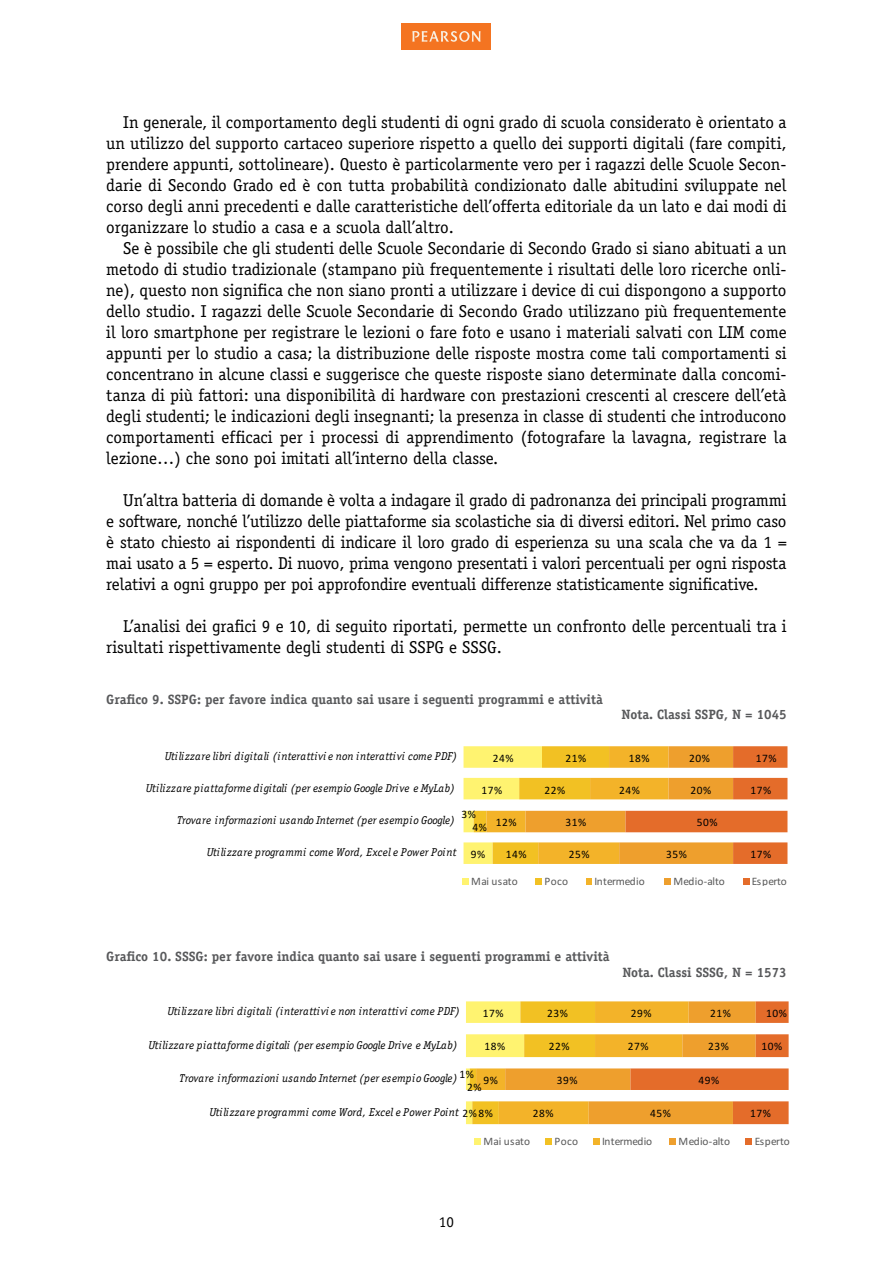
<style>
.page{position:relative;width:893px;height:1263px;background:#fff}
.page>*{position:absolute;margin:0;border:0;box-sizing:border-box;transform-origin:0 0}
.t1{font:17.25px/21px "Officina Serif";color:#000;text-align:justify}
.t2{font:15px "Officina Serif";color:#000}
.t3{font:700 13.5px "Officina Serif";color:#58595b}
.t4{font:italic 11.4px "Officina Serif";color:#000}
.t5{font:11.4px "Calibri";letter-spacing:.05em;color:#000}
.t6{font:italic 11.4px "Officina Serif";letter-spacing:.02em;color:#000}
.t7{font:11.4px "Calibri";color:#595959}
</style>
<div class="page">
<div style="left:402px;top:23px;width:89px;height:27px;background:#f47421"></div>
<svg style="left:412px;top:31px;width:68px;height:11px"></svg>
<svg style="left:463px;top:746px;width:324px;height:118px"></svg>
<div style="left:462px;top:878px;width:7px;height:6px;background:#fff370"></div>
<svg style="left:536px;top:878px;width:6px;height:6px"></svg>
<svg style="left:586px;top:878px;width:5px;height:6px"></svg>
<svg style="left:665px;top:878px;width:6px;height:6px"></svg>
<svg style="left:743px;top:878px;width:6px;height:6px"></svg>
<svg style="left:466px;top:1001px;width:323px;height:123px"></svg>
<svg style="left:475px;top:1138px;width:6px;height:6px"></svg>
<svg style="left:546px;top:1138px;width:6px;height:6px"></svg>
<svg style="left:594px;top:1138px;width:6px;height:6px"></svg>
<svg style="left:670px;top:1138px;width:6px;height:6px"></svg>
<svg style="left:746px;top:1138px;width:6px;height:6px"></svg>
<p class="t1" style="left:106px;top:112px;width:682px;text-indent:17px">In generale, il comportamento degli studenti di ogni grado di scuola considerato è orientato a un utilizzo del supporto cartaceo superiore rispetto a quello dei supporti digitali (fare compiti, prendere appunti, sottolineare). Questo è particolarmente vero per i ragazzi delle Scuole Secon&shy;darie di Secondo Grado ed è con tutta probabilità condizionato dalle abitudini sviluppate nel corso degli anni precedenti e dalle caratteristiche dell’offerta editoriale da un lato e dai modi di organizzare lo studio a casa e a scuola dall’altro.</p>
<p class="t1" style="left:106px;top:238px;width:682px;text-indent:17px">Se è possibile che gli studenti delle Scuole Secondarie di Secondo Grado si siano abituati a un metodo di studio tradizionale (stampano più frequentemente i risultati delle loro ricerche onli&shy;ne), questo non significa che non siano pronti a utilizzare i device di cui dispongono a supporto dello studio. I ragazzi delle Scuole Secondarie di Secondo Grado utilizzano più frequentemente il loro smartphone per registrare le lezioni o fare foto e usano i materiali salvati con LIM come appunti per lo studio a casa; la distribuzione delle risposte mostra come tali comportamenti si concentrano in alcune classi e suggerisce che queste risposte siano determinate dalla concomi&shy;tanza di più fattori: una disponibilità di hardware con prestazioni crescenti al crescere dell’età degli studenti; le indicazioni degli insegnanti; la presenza in classe di studenti che introducono comportamenti efficaci per i processi di apprendimento (fotografare la lavagna, registrare la lezione…) che sono poi imitati all’interno della classe.</p>
<p class="t1" style="left:106px;top:490px;width:682px;text-indent:17px">Un’altra batteria di domande è volta a indagare il grado di padronanza dei principali programmi e software, nonché l’utilizzo delle piattaforme sia scolastiche sia di diversi editori. Nel primo caso è stato chiesto ai rispondenti di indicare il loro grado di esperienza su una scala che va da 1 = mai usato a 5 = esperto. Di nuovo, prima vengono presentati i valori percentuali per ogni risposta relativi a ogni gruppo per poi approfondire eventuali differenze statisticamente significative.</p>
<p class="t1" style="left:106px;top:616px;width:682px;text-indent:17px">L’analisi dei grafici 9 e 10, di seguito riportati, permette un confronto delle percentuali tra i risultati rispettivamente degli studenti di SSPG e SSSG.</p>
<p class="t3" style="left:106px;top:691px;width:498px">Grafico 9. SSPG: per favore indica quanto sai usare i seguenti programmi e attività</p>
<p class="t3" style="left:622px;top:706px;width:167px">Nota. Classi SSPG, N = 1045</p>
<p class="t4" style="left:165px;top:750px;width:294px">Utilizzare libri digitali (interattivi e non interattivi come PDF)</p>
<p class="t5" style="left:493px;top:750px;width:22px">24%</p>
<p class="t5" style="left:566px;top:750px;width:22px">21%</p>
<p class="t5" style="left:629px;top:750px;width:22px">18%</p>
<p class="t5" style="left:689px;top:750px;width:22px">20%</p>
<p class="t5" style="left:756px;top:750px;width:22px">17%</p>
<p class="t4" style="left:146px;top:782px;width:310px">Utilizzare piattaforme digitali (per esempio Google Drive e MyLab)</p>
<p class="t5" style="left:481px;top:782px;width:22px">17%</p>
<p class="t5" style="left:545px;top:782px;width:22px">22%</p>
<p class="t5" style="left:619px;top:782px;width:22px">24%</p>
<p class="t5" style="left:690px;top:782px;width:22px">20%</p>
<p class="t5" style="left:750px;top:782px;width:22px">17%</p>
<p class="t4" style="left:177px;top:814px;width:279px">Trovare informazioni usando Internet (per esempio Google)</p>
<p class="t5" style="left:462px;top:806px;width:16px">3%</p>
<p class="t5" style="left:473px;top:819px;width:16px">4%</p>
<p class="t5" style="left:496px;top:814px;width:22px">12%</p>
<p class="t5" style="left:566px;top:814px;width:22px">31%</p>
<p class="t5" style="left:697px;top:814px;width:22px">50%</p>
<p class="t6" style="left:207px;top:846px;width:251px">Utilizzare programmi come Word, Excel e Power Point</p>
<p class="t5" style="left:471px;top:846px;width:16px">9%</p>
<p class="t5" style="left:506px;top:846px;width:22px">14%</p>
<p class="t5" style="left:569px;top:846px;width:22px">25%</p>
<p class="t5" style="left:666px;top:846px;width:22px">35%</p>
<p class="t5" style="left:750px;top:846px;width:22px">17%</p>
<p class="t7" style="left:471px;top:873px;width:48px">Mai usato</p>
<p class="t7" style="left:545px;top:873px;width:25px">Poco</p>
<p class="t7" style="left:594px;top:873px;width:52px">Intermedio</p>
<p class="t7" style="left:673px;top:873px;width:53px">Medio-alto</p>
<p class="t7" style="left:752px;top:873px;width:37px">Esperto</p>
<p class="t3" style="left:106px;top:948px;width:505px">Grafico 10. SSSG: per favore indica quanto sai usare i seguenti programmi e attività</p>
<p class="t3" style="left:622px;top:964px;width:166px">Nota. Classi SSSG, N = 1573</p>
<p class="t4" style="left:167px;top:1005px;width:294px">Utilizzare libri digitali (interattivi e non interattivi come PDF)</p>
<p class="t5" style="left:483px;top:1005px;width:22px">17%</p>
<p class="t5" style="left:547px;top:1005px;width:22px">23%</p>
<p class="t5" style="left:631px;top:1005px;width:22px">29%</p>
<p class="t5" style="left:710px;top:1005px;width:22px">21%</p>
<p class="t5" style="left:766px;top:1005px;width:22px">10%</p>
<p class="t4" style="left:149px;top:1038px;width:310px">Utilizzare piattaforme digitali (per esempio Google Drive e MyLab)</p>
<p class="t5" style="left:484px;top:1038px;width:22px">18%</p>
<p class="t5" style="left:549px;top:1038px;width:22px">22%</p>
<p class="t5" style="left:628px;top:1038px;width:22px">27%</p>
<p class="t5" style="left:708px;top:1038px;width:22px">23%</p>
<p class="t5" style="left:761px;top:1038px;width:22px">10%</p>
<p class="t5" style="left:460px;top:1066px;width:16px">1%</p>
<p class="t4" style="left:180px;top:1072px;width:279px">Trovare informazioni usando Internet (per esempio Google)</p>
<p class="t5" style="left:483px;top:1072px;width:16px">9%</p>
<p class="t5" style="left:467px;top:1080px;width:16px">2%</p>
<p class="t5" style="left:557px;top:1072px;width:22px">39%</p>
<p class="t5" style="left:699px;top:1072px;width:22px">49%</p>
<p class="t6" style="left:209px;top:1105px;width:251px">Utilizzare programmi come Word, Excel e Power Point</p>
<p class="t5" style="left:462px;top:1105px;width:32px">2%8%</p>
<p class="t5" style="left:533px;top:1105px;width:22px">28%</p>
<p class="t5" style="left:650px;top:1105px;width:22px">45%</p>
<p class="t5" style="left:750px;top:1105px;width:22px">17%</p>
<p class="t2" style="left:439px;top:1213px;width:16px">10</p>
<p class="t7" style="left:483px;top:1133px;width:48px">Mai usato</p>
<p class="t7" style="left:554px;top:1133px;width:25px">Poco</p>
<p class="t7" style="left:602px;top:1133px;width:52px">Intermedio</p>
<p class="t7" style="left:679px;top:1133px;width:53px">Medio-alto</p>
<p class="t7" style="left:755px;top:1133px;width:37px">Esperto</p>
</div>
